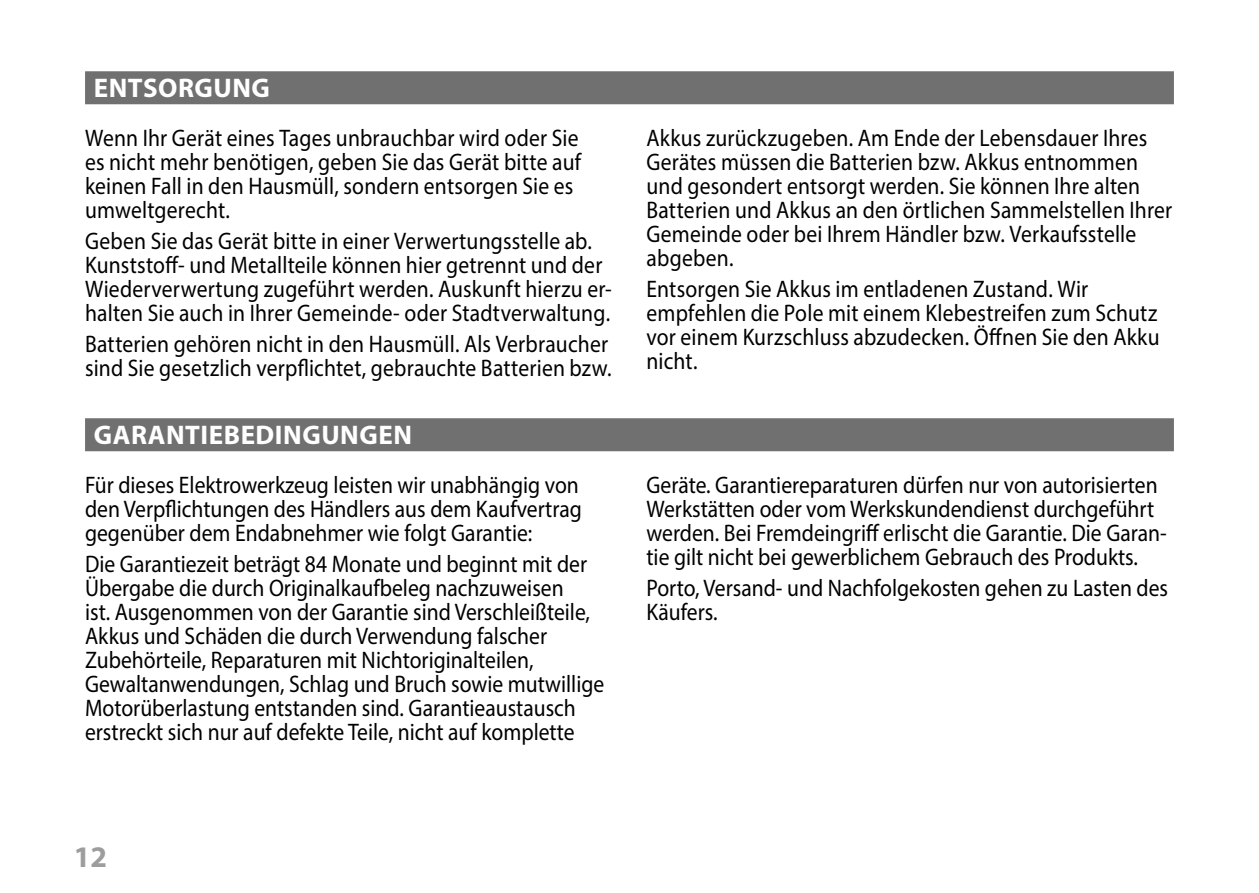
<style>
.page{position:relative;width:1259px;height:893px;background:#fff}
.page>*{position:absolute;margin:0;border:0;box-sizing:border-box;transform-origin:0 0}
.t1{font:700 30px "Myriad Pro";color:#9d9d9d}
.t2{font:700 27px "Myriad Pro";letter-spacing:.02em;color:#fff}
.t3{font:24px/24px "Myriad Pro";color:#000;scale:.9 1}
</style>
<div class="page">
<div style="left:85px;top:71px;width:1089px;height:33px;background:#707070"></div>
<div style="left:85px;top:418px;width:1089px;height:33px;background:#707070"></div>
<p class="t2" style="left:94px;top:70px;width:178px">ENTSORGUNG</p>
<p class="t3" style="left:85px;top:126px;width:552px">Wenn Ihr Gerät eines Tages unbrauchbar wird oder Sie es nicht mehr benötigen, geben Sie das Gerät bitte auf keinen Fall in den Hausmüll, sondern entsorgen Sie es umweltgerecht.</p>
<p class="t3" style="left:85px;top:229px;width:586px">Geben Sie das Gerät bitte in einer Verwertungsstelle ab.<br>Kunststoff- und Metallteile können hier getrennt und der Wiederverwertung zugeführt werden. Auskunft hierzu er&shy;halten Sie auch in Ihrer Gemeinde- oder Stadtverwaltung.</p>
<p class="t3" style="left:85px;top:331px;width:587px">Batterien gehören nicht in den Hausmüll. Als Verbraucher sind Sie gesetzlich verpflichtet, gebrauchte Batterien bzw.</p>
<p class="t2" style="left:94px;top:417px;width:320px">GARANTIEBEDINGUNGEN</p>
<p class="t3" style="left:85px;top:473px;width:553px">Für dieses Elektrowerkzeug leisten wir unabhängig von den Verpflichtungen des Händlers aus dem Kaufvertrag gegenüber dem Endabnehmer wie folgt Garantie:</p>
<p class="t3" style="left:85px;top:552px;width:578px">Die Garantiezeit beträgt 84 Monate und beginnt mit der Übergabe die durch Originalkaufbeleg nachzuweisen<br>ist. Ausgenommen von der Garantie sind Verschleißteile, Akkus und Schäden die durch Verwendung falscher Zubehörteile, Reparaturen mit Nichtoriginalteilen, Gewaltanwendungen, Schlag und Bruch sowie mutwillige Motorüberlastung entstanden sind. Garantieaustausch erstreckt sich nur auf defekte Teile, nicht auf komplette</p>
<p class="t3" style="left:646px;top:126px;width:586px">Akkus zurückzugeben. Am Ende der Lebensdauer Ihres Gerätes müssen die Batterien bzw. Akkus entnommen und gesondert entsorgt werden. Sie können Ihre alten Batterien und Akkus an den örtlichen Sammelstellen Ihrer Gemeinde oder bei Ihrem Händler bzw. Verkaufsstelle abgeben.</p>
<p class="t3" style="left:646px;top:277px;width:571px">Entsorgen Sie Akkus im entladenen Zustand. Wir empfehlen die Pole mit einem Klebestreifen zum Schutz vor einem Kurzschluss abzudecken. Öffnen Sie den Akku nicht.</p>
<p class="t3" style="left:646px;top:473px;width:580px">Geräte. Garantiereparaturen dürfen nur von autorisierten Werkstätten oder vom Werkskundendienst durchgeführt werden. Bei Fremdeingriff erlischt die Garantie. Die Garan&shy;tie gilt nicht bei gewerblichem Gebrauch des Produkts.</p>
<p class="t3" style="left:646px;top:576px;width:581px">Porto, Versand- und Nachfolgekosten gehen zu Lasten des<br>Käufers.</p>
<p class="t1" style="left:74px;top:838px;width:35px">12</p>
</div>
